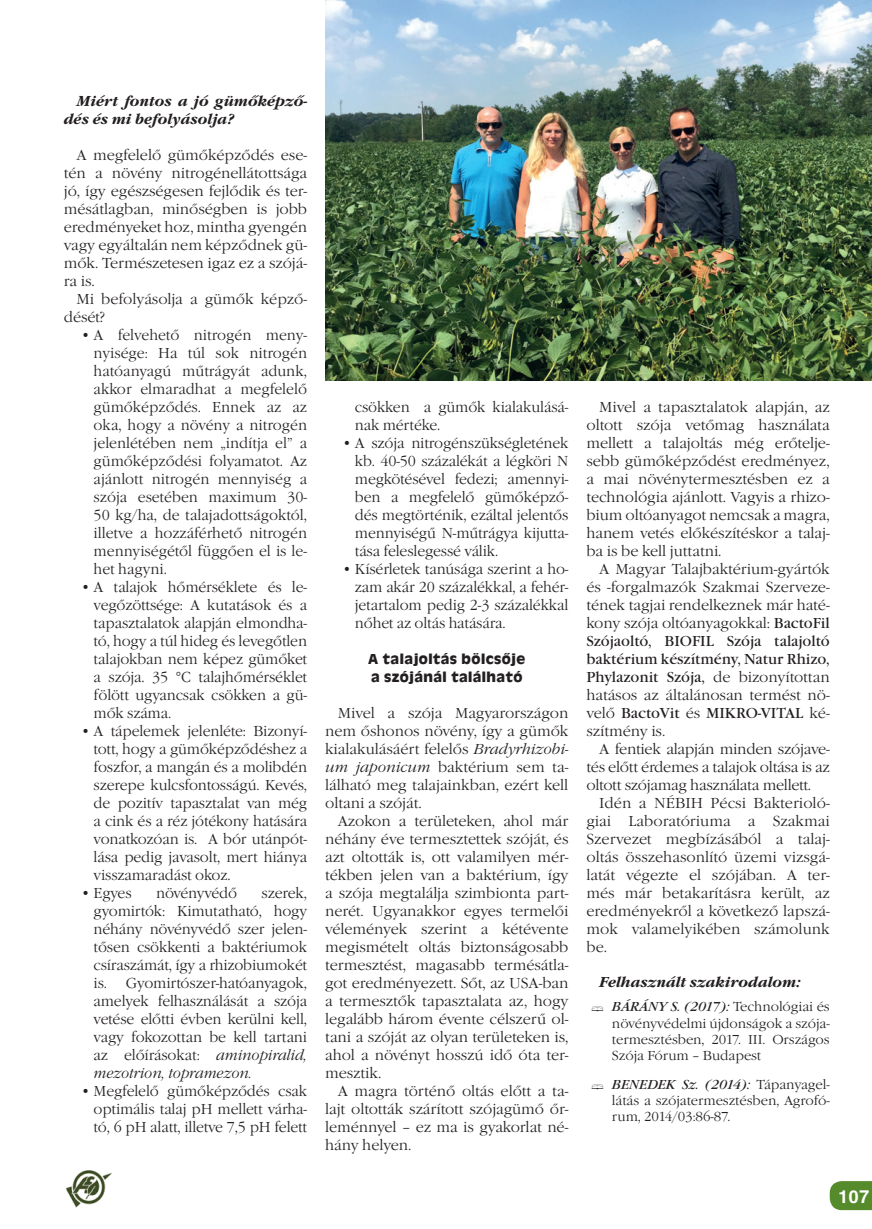
<style>
.page{position:relative;width:872px;height:1229px;background:#fff}
.page>*{position:absolute;margin:0;border:0;box-sizing:border-box;transform-origin:0 0}
.t1{font:700 18px "Helvetica World";color:#fff}
.t2{font:15px/18px "Garamond Itc TCE Ligh";letter-spacing:-.005em;color:#231f20;text-align:justify}
.t3{font:15px/18px "Garamond Itc TCE";letter-spacing:-.005em;color:#231f20;text-align:justify}
.t4{font:italic 700 15px/18px "Garamond Itc TCE";letter-spacing:-.005em;color:#231f20}
.t5{font:700 15px/18px "Antique Oli TCE";letter-spacing:.03em;color:#231f20}
.t6{font:15px "Garamond Itc TCE Ligh Ital";letter-spacing:-.01em;color:#231f20}
.t7{font:13.5px/16.2px "Garamond Itc TCE Ligh";letter-spacing:-.005em;color:#231f20;text-align:justify}
.t8{font:italic 13.5px "Garamond Itc TCE";letter-spacing:-.005em;color:#231f20}
.s1{font-family:"Garamond Itc TCE Ligh Ital"}
.s2{font-family:"Garamond Itc TCE"}
.s3{font-family:"Garamond Itc TCE Ligh"}
.s4{font-family:"Garamond Itc TCE Ligh";font-style:normal}
</style>
<div class="page">
<svg style="left:829px;top:1181px;width:42px;height:29px"></svg>
<img style="left:65px;top:1170px;width:47px;height:38px">
<img style="left:325px;top:0;width:546px;height:380px">
<p class="t4" style="left:64px;top:93px;width:245px;text-indent:13px">Miért fontos a jó gümőképző&shy;dés és mi befolyásolja?</p>
<p class="t2" style="left:64px;top:147px;width:245px;text-indent:13px">A megfelelő gümőképződés ese&shy;tén a növény nitrogénellátottsága jó, így egészségesen fejlődik és ter&shy;mésátlagban, minőségben is jobb eredményeket hoz, mintha gyengén vagy egyáltalán nem képződnek gü&shy;mők. Természetesen igaz ez a szójá&shy;ra is.</p>
<p class="t2" style="left:64px;top:291px;width:245px;text-indent:13px">Mi befolyásolja a gümők képző&shy;dését?</p>
<p class="t2" style="left:94px;top:327px;width:215px;text-indent:-13px">• A felvehető nitrogén meny&shy;nyisége: Ha túl sok nitrogén hatóanyagú műtrágyát adunk, akkor elmaradhat a megfelelő gümőképződés. Ennek az az oka, hogy a növény a nitrogén jelenlétében nem „indítja el” a gümőképződési folyamatot. Az ajánlott nitrogén mennyiség a szója esetében maximum 30- 50 kg/ha, de talaj adottságoktól, illetve a hozzáférhető nitrogén mennyiségétől függően el is le&shy;het hagyni.</p>
<p class="t2" style="left:94px;top:579px;width:215px;text-indent:-13px">• A talajok hőmérséklete és le&shy;vegőzöttsége: A kutatások és a tapasztalatok alapján elmondha&shy;tó, hogy a túl hideg és levegőtlen talajokban nem képez gümőket a szója. 35 °C talajhőmérséklet fölött ugyancsak csökken a gü&shy;mők száma.</p>
<p class="t2" style="left:94px;top:723px;width:215px;text-indent:-13px">• A tápelemek jelenléte: Bizonyí&shy;tott, hogy a gümőképződéshez a foszfor, a mangán és a molibdén szerepe kulcsfontosságú. Kevés, de pozitív tapasztalat van még a cink és a réz jótékony hatására vonatkozóan is. A bór utánpót&shy;lása pedig javasolt, mert hiánya visszamaradást okoz.</p>
<p class="t2" style="left:81px;top:885px;width:52px">• Egyes</p>
<p class="t2" style="left:156px;top:885px;width:83px">növényvédő</p>
<p class="t2" style="left:94px;top:885px;width:215px;text-indent:168px">szerek, gyom irtók: Kimutatható, hogy néhány növényvédő szer jelen&shy;tősen csökkenti a baktériumok csíraszámát, így a rhizobiumokét is. Gyomirtószer-hatóanyagok, amelyek felhasználását a szója vetése előtti évben kerülni kell, vagy fokozottan be kell tartani az előírásokat: <span class="s1">aminopiralid,</span></p>
<p class="t6" style="left:94px;top:1066px;width:160px">mezotrion, topramezon.</p>
<p class="t2" style="left:94px;top:1083px;width:215px;text-indent:-13px">• Megfelelő gümőképződés csak optimális talaj pH mellett várha&shy;tó, 6 pH alatt, illetve 7,5 pH felett</p>
<p class="t2" style="left:355px;top:399px;width:215px">csökken a gümők kialakulásá&shy;nak mértéke.</p>
<p class="t2" style="left:355px;top:435px;width:215px;text-indent:-13px">• A szója nitrogénszükségletének kb. 40-50 százalékát a légköri N megkötésével fedezi; amennyi&shy;ben a megfelelő gümőképző&shy;dés megtörténik, ezáltal jelentős mennyiségű N-műtrágya kijutta&shy;tása feleslegessé válik.</p>
<p class="t2" style="left:355px;top:561px;width:215px;text-indent:-13px">• Kísérletek tanúsága szerint a ho&shy;zam akár 20 százalékkal, a fehér&shy;jetartalom pedig 2-3 százalékkal nőhet az oltás hatására.</p>
<p class="t5" style="left:368px;top:651px;width:158px">A talajoltás bölcsője a szójánál található</p>
<p class="t2" style="left:325px;top:705px;width:245px;text-indent:13px">Mivel a szója Magyarországon nem őshonos növény, így a gümők kialakulásáért felelős <span class="s1">Bradyrhizobi&shy;um japonicum</span> baktérium sem ta&shy;lálható meg talajainkban, ezért kell oltani a szóját.</p>
<p class="t2" style="left:325px;top:813px;width:245px;text-indent:13px">Azokon a területeken, ahol már néhány éve termesztettek szóját, és azt oltották is, ott valamilyen mér&shy;tékben jelen van a baktérium, így a szója megtalálja szimbionta part&shy;nerét. Ugyanakkor egyes termelői vélemények szerint a kétévente megismételt oltás biztonságosabb termesztést, magasabb termésátla&shy;got eredményezett. Sőt, az USA-ban a termesztők tapasztalata az, hogy legalább három évente célszerű ol&shy;tani a szóját az olyan területeken is, ahol a növényt hosszú idő óta ter&shy;mesztik.</p>
<p class="t2" style="left:325px;top:1083px;width:245px;text-indent:13px">A magra történő oltás előtt a ta&shy;lajt oltották szárított szójagümő őr&shy;leménnyel – ez ma is gyakorlat né&shy;hány helyen.</p>
<p class="t2" style="left:586px;top:399px;width:245px;text-indent:13px">Mivel a tapasztalatok alapján, az oltott szója vetőmag használata mellett a talajoltás még erőtelje&shy;sebb gümőképződést eredményez, a mai növénytermesztésben ez a technológia ajánlott. Vagyis a rhizo&shy;bium oltóanyagot nemcsak a magra, hanem vetés előkészítéskor a talaj&shy;ba is be kell juttatni.</p>
<p class="t2" style="left:586px;top:561px;width:245px;text-indent:13px">A Magyar Talajbaktérium-gyártók és -forgalmazók Szakmai Szerveze&shy;tének tagjai rendelkeznek már haté&shy;kony szója oltóanyagokkal: <span class="s2">BactoFil</span></p>
<p class="t3" style="left:586px;top:633px;width:245px">Szójaoltó, BIOFIL Szója talajoltó baktérium készítmény, Natur Rhizo, Phylazonit Szója, <span class="s3">de bizonyítottan</span></p>
<p class="t2" style="left:586px;top:687px;width:245px">hatásos az általánosan termést nö-</p>
<p class="t3" style="left:586px;top:705px;width:245px"><span class="s3">velő</span> BactoVit <span class="s3">és</span> MIKRO-VITAL <span class="s3">ké-</span></p>
<p class="t2" style="left:586px;top:723px;width:80px">szítmény is.</p>
<p class="t2" style="left:599px;top:741px;width:232px">A fentiek alapján minden szójave-</p>
<p class="t2" style="left:586px;top:759px;width:245px">tés előtt érdemes a talajok oltása is az</p>
<p class="t2" style="left:586px;top:777px;width:226px">oltott szójamag használata mellett.</p>
<p class="t2" style="left:599px;top:795px;width:232px">Idén a NÉBIH Pécsi Bakterioló-</p>
<p class="t2" style="left:586px;top:813px;width:245px">giai Laboratóriuma a Szakmai</p>
<p class="t2" style="left:586px;top:831px;width:245px">Szervezet megbízásából a talaj-</p>
<p class="t2" style="left:586px;top:849px;width:245px">oltás összehasonlító üzemi vizsgá-</p>
<p class="t2" style="left:586px;top:867px;width:245px">latát végezte el szójában. A ter-</p>
<p class="t2" style="left:586px;top:885px;width:245px">més már betakarításra került, az</p>
<p class="t2" style="left:586px;top:903px;width:245px">eredményekről a következő lapszá-</p>
<p class="t2" style="left:586px;top:921px;width:245px">mok valamelyikében számolunk</p>
<p class="t2" style="left:586px;top:939px;width:22px">be.</p>
<p class="t4" style="left:599px;top:974px;width:203px">Felhasznált szakirodalom:</p>
<p class="t8" style="left:590px;top:1002px;width:240px">▪ BÁRÁNY S. (2017): <span class="s4">Technológiai és</span></p>
<p class="t7" style="left:612px;top:1016px;width:219px">növényvédelmi újdonságok a szója&shy;termesztésben, 2017. III. Országos Szója Fórum – Budapest</p>
<p class="t8" style="left:590px;top:1079px;width:240px">▪ BENEDEK Sz. (2014): <span class="s4">Tápanyagel-</span></p>
<p class="t7" style="left:612px;top:1093px;width:219px">látás a szójatermesztésben, Agrofó&shy;rum, 2014/03:86-87.</p>
<p class="t1" style="left:838px;top:1181px;width:33px">107</p>
</div>
